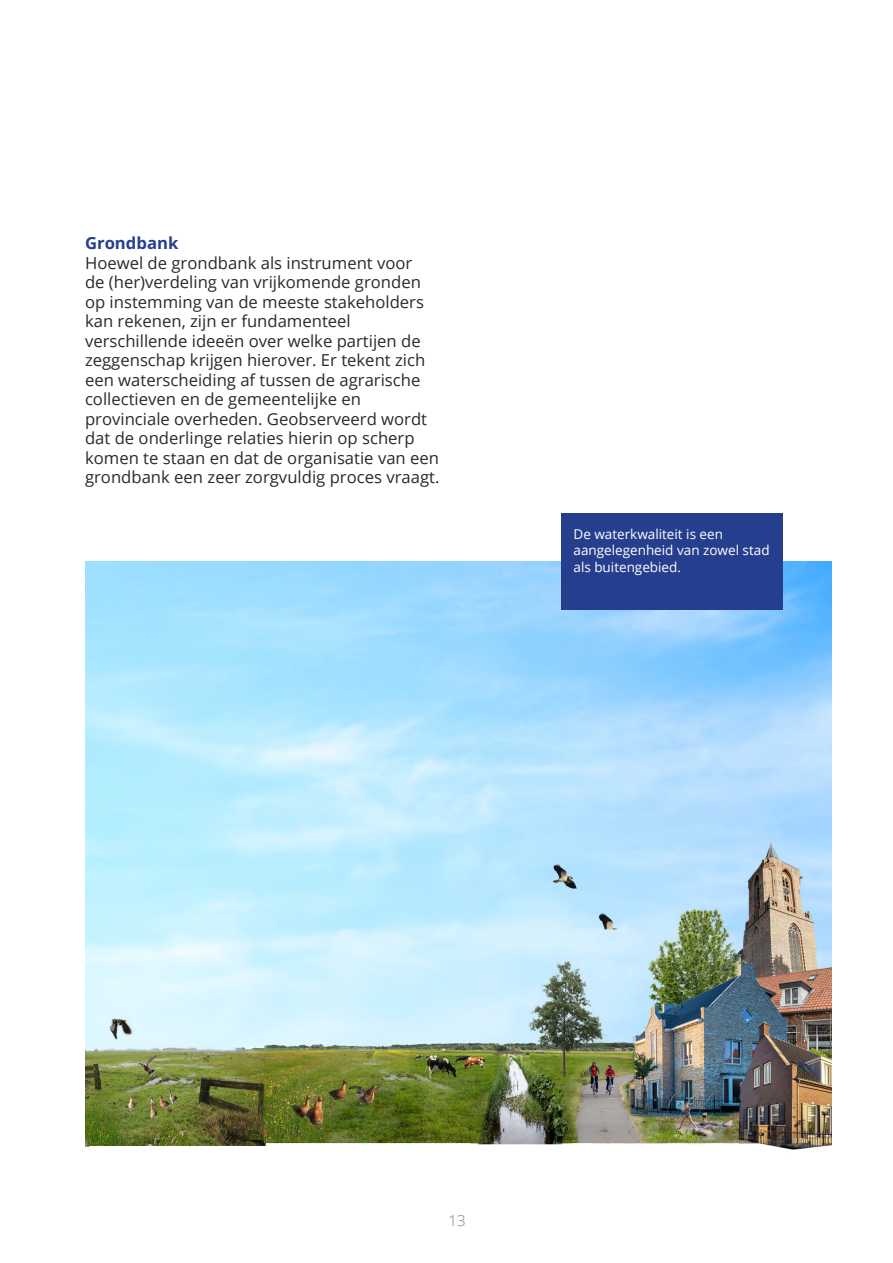
<style>
.page{position:relative;width:893px;height:1263px;background:#fff}
.page>*{position:absolute;margin:0;border:0;box-sizing:border-box;transform-origin:0 0}
.Platte_tekst{font:16.5px/19.5px "Open Sans";color:#2b292a}
.Tussenkop_1{font:700 16.5px "Open Sans";color:#253f8e}
.t1{font:300 15px "Open Sans";color:#808285}
.Bijschrift_wit{font:13.5px/16.2px "Open Sans";color:#fff}
</style>
<div class="page">
<img style="left:85px;top:561px;width:746px;height:589px">
<div style="left:561px;top:513px;width:221px;height:96px;background:#253f8e"></div>
<h4 class="Tussenkop_1" style="left:85px;top:231px;width:95px">Grondbank</h4>
<p class="Platte_tekst" style="left:85px;top:252px;width:356px">Hoewel de grondbank als instrument voor<br>de (her)verdeling van vrijkomende gronden op instemming van de meeste stakeholders kan rekenen, zijn er fundamenteel verschillende ideeën over welke partijen de zeggenschap krijgen hierover. Er tekent zich een waterscheiding af tussen de agrarische collectieven en de gemeentelijke en provinciale overheden. Geobserveerd wordt dat de onderlinge relaties hierin op scherp komen te staan en dat de organisatie van een grondbank een zeer zorgvuldig proces vraagt.</p>
<p class="Bijschrift_wit" style="left:573px;top:526px;width:198px">De waterkwaliteit is een aangelegenheid van zowel stad als buitengebied.</p>
<p class="t1" style="left:449px;top:1210px;width:19px">13</p>
</div>
